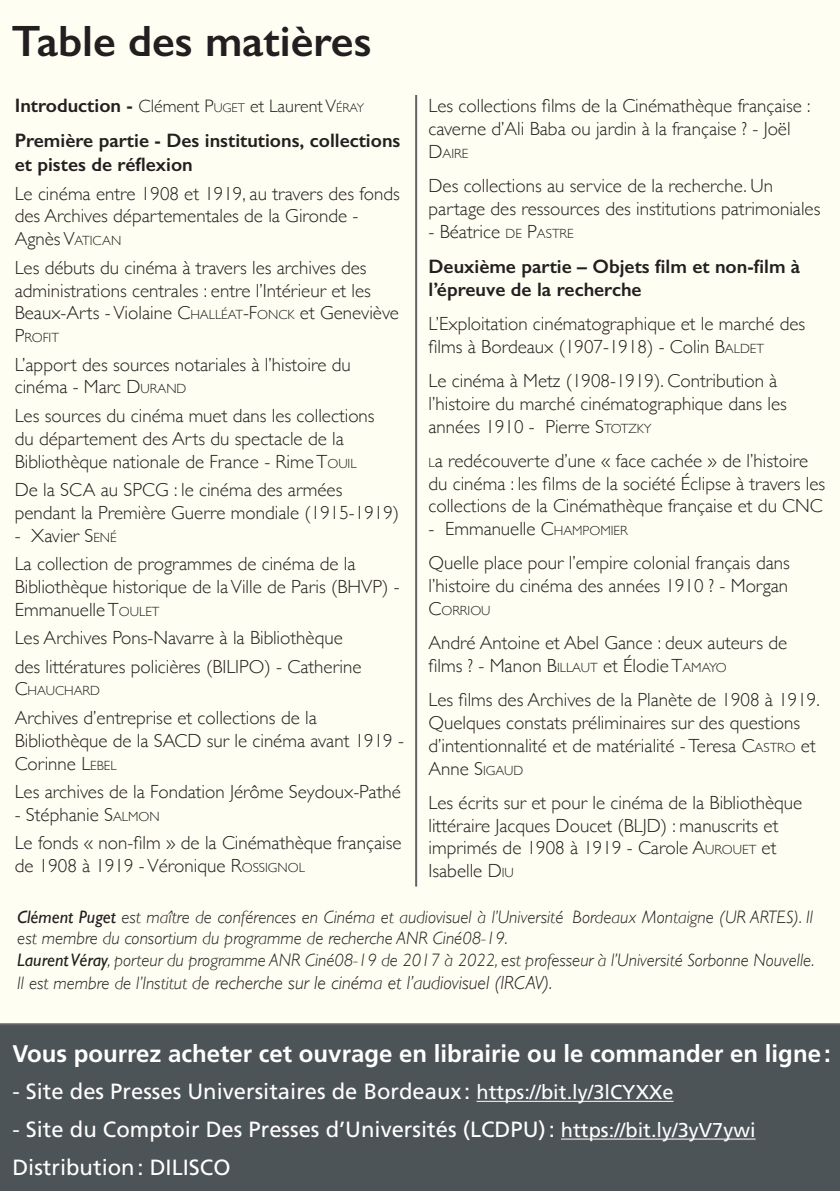
<style>
.page{position:relative;width:840px;height:1191px;background:#fff}
.page>*{position:absolute;margin:0;border:0;box-sizing:border-box;transform-origin:0 0}
.t1{font:600 44px "Gill Sans";color:#231f20}
.t2{font:700 24px "Frutiger LT Std";color:#fff}
.t3{font:22px "Frutiger LT Std";color:#fff}
.t4{font:600 19.6px/24px "Gill Sans";color:#231f20}
.t5{font:300 19px/22.8px "Gill Sans";color:#231f20}
.t6{font:italic 300 19px "Gill Sans";color:#231f20}
.t7{font:italic 300 18px/21.6px "Gill Sans";color:#231f20}
.t8{font:300 18px "Gill Sans";color:#231f20}
.t9{font:300 13.4px "Gill Sans";color:#231f20}
.s1{font-weight:600;font-size:19.6px}
.s2{font-style:inherit}
.s3{font-size:12.6px}
.s4{font-size:19px}
.s5{font-size:13.4px}
.s6{font-weight:400}
.s7{font-size:18px}
.s8{font-size:20px}
</style>
<div class="page">
<div style="left:0;top:0;width:839px;height:1024px;background:#fffef2"></div>
<hr style="left:415px;top:95px;width:2px;height:791px;background:#636366">
<div style="left:0;top:1023px;width:839px;height:168px;background:#4d5457"></div>
<p class="t1" style="left:11px;top:15px;width:361px">Table des matières</p>
<p class="t8" style="left:15px;top:92px;width:350px"><span class="s1">Introduction -</span> Clément <span class="s2">P</span><span class="s3">UGET</span> et Laurent <span class="s2">V</span><span class="s3">ÉRAY</span></p>
<p class="t4" style="left:15px;top:128px;width:387px">Première partie - Des institutions, collections et pistes de réflexion</p>
<p class="t5" style="left:15px;top:181px;width:386px">Le cinéma entre 1908 et 1919, au travers des fonds des Archives départementales de la Gironde -</p>
<p class="t9" style="left:15px;top:230px;width:108px"><span class="s4">Agnès</span> <span class="s4">V</span>ATICAN</p>
<p class="t5" style="left:15px;top:255px;width:385px">Les débuts du cinéma à travers les archives des administrations centrales : entre l’Intérieur et les<br>Beaux-Arts - Violaine <span class="s2">C</span><span class="s5">HALLÉAT</span><span class="s2">-F</span><span class="s5">ONCK</span> et Geneviève</p>
<p class="t9" style="left:15px;top:327px;width:46px"><span class="s4">P</span>ROFIT</p>
<p class="t5" style="left:15px;top:352px;width:337px">L’apport des sources notariales à l’histoire du cinéma - Marc <span class="s2">D</span><span class="s5">URAND</span></p>
<p class="t5" style="left:15px;top:403px;width:361px">Les sources du cinéma muet dans les collections du département des Arts du spectacle de la<br>Bibliothèque nationale de France - Rime <span class="s2">T</span><span class="s5">OUIL</span></p>
<p class="t5" style="left:15px;top:477px;width:386px">De la SCA au SPCG : le cinéma des armées pendant la Première Guerre mondiale (1915-1919)</p>
<p class="t5" style="left:15px;top:523px;width:103px">- Xavier <span class="s2">S</span><span class="s5">ENÉ</span></p>
<p class="t5" style="left:15px;top:551px;width:386px">La collection de programmes de cinéma de la<br>Bibliothèque historique de la Ville de Paris (BHVP) -<br>Emmanuelle <span class="s2">T</span><span class="s5">OULET</span></p>
<p class="t5" style="left:15px;top:625px;width:329px">Les Archives Pons-Navarre à la Bibliothèque</p>
<p class="t5" style="left:15px;top:654px;width:348px">des littératures policières (BILIPO) - Catherine</p>
<p class="t9" style="left:15px;top:680px;width:85px"><span class="s4">C</span>HAUCHARD</p>
<p class="t5" style="left:15px;top:705px;width:390px">Archives d’entreprise et collections de la<br>Bibliothèque de la SACD sur le cinéma avant 1919 -<br>Corinne <span class="s2">L</span><span class="s5">EBEL</span></p>
<p class="t5" style="left:15px;top:779px;width:387px">Les archives de la Fondation Jérôme Seydoux-Pathé</p>
<p class="t5" style="left:15px;top:802px;width:146px">- Stéphanie <span class="s2">S</span><span class="s5">ALMON</span></p>
<p class="t5" style="left:15px;top:831px;width:388px">Le fonds « non-film » de la Cinémathèque française de 1908 à 1919 - Véronique <span class="s2">R</span><span class="s5">OSSIGNOL</span></p>
<p class="t7" style="left:17px;top:906px;width:796px"><span class="s6">Clément Puget</span> est maître de conférences en Cinéma et audiovisuel à l’Université Bordeaux Montaigne (UR ARTES). Il est membre du consortium du programme de recherche ANR Ciné08-19.</p>
<p class="t7" style="left:17px;top:949px;width:798px"><span class="s6">Laurent Véray</span>, porteur du programme ANR Ciné08-19 de 2017 à 2022, est professeur à l’Université Sorbonne Nouvelle.</p>
<p class="t6" style="left:17px;top:971px;width:536px"><span class="s7">Il est membre de l’Institut</span> de recherche sur le cinéma et l’audiovisuel (IRCAV).</p>
<p class="t5" style="left:428px;top:94px;width:383px">Les collections films de la Cinémathèque française : caverne d’Ali Baba ou jardin à la française ? - Joël</p>
<p class="t9" style="left:428px;top:143px;width:41px"><span class="s4">D</span>AIRE</p>
<p class="t5" style="left:428px;top:174px;width:393px">Des collections au service de la recherche. Un partage des ressources des institutions patrimoniales</p>
<p class="t5" style="left:428px;top:219px;width:147px">- Béatrice <span class="s5">DE</span> <span class="s2">P</span><span class="s5">ASTRE</span></p>
<p class="t4" style="left:428px;top:254px;width:373px;line-height:23.4px">Deuxième partie – Objets film et non-film à l’épreuve de la recherche</p>
<p class="t5" style="left:428px;top:311px;width:378px">L’Exploitation cinématographique et le marché des films à Bordeaux (1907-1918) - Colin <span class="s2">B</span><span class="s5">ALDET</span></p>
<p class="t5" style="left:428px;top:368px;width:360px">Le cinéma à Metz (1908-1919). Contribution à l’histoire du marché cinématographique dans les années 1910 - Pierre <span class="s2">S</span><span class="s5">TOTZKY</span></p>
<p class="t5" style="left:428px;top:448px;width:398px"><span class="s5">L</span>a redécouverte d’une « face cachée » de l’histoire du cinéma : les films de la société Éclipse à travers les collections de la Cinémathèque française et du CNC</p>
<p class="t5" style="left:428px;top:517px;width:200px">- Emmanuelle <span class="s2">C</span><span class="s5">HAMPOMIER</span></p>
<p class="t5" style="left:428px;top:551px;width:362px">Quelle place pour l’empire colonial français dans l’histoire du cinéma des années 1910 ? - Morgan</p>
<p class="t9" style="left:428px;top:600px;width:64px"><span class="s4">C</span>ORRIOU</p>
<p class="t5" style="left:428px;top:630px;width:360px">André Antoine et Abel Gance : deux auteurs de films ? - Manon <span class="s2">B</span><span class="s5">ILLAUT</span> et Élodie <span class="s2">T</span><span class="s5">AMAYO</span></p>
<p class="t5" style="left:428px;top:687px;width:392px">Les films des Archives de la Planète de 1908 à 1919.<br>Quelques constats préliminaires sur des questions d’intentionnalité et de matérialité - Teresa <span class="s2">C</span><span class="s5">ASTRO</span> et</p>
<p class="t9" style="left:428px;top:759px;width:94px"><span class="s4">Anne</span> <span class="s4">S</span>IGAUD</p>
<p class="t5" style="left:428px;top:790px;width:375px">Les écrits sur et pour le cinéma de la Bibliothèque littéraire Jacques Doucet (BLJD) : manuscrits et imprimés de 1908 à 1919 - Carole <span class="s2">A</span><span class="s5">UROUET</span> et Isabelle <span class="s2">D</span><span class="s5">IU</span></p>
<p class="t2" style="left:12px;top:1039px;width:819px">Vous pourrez acheter cet ouvrage en librairie ou le commander en ligne:</p>
<p class="t3" style="left:12px;top:1078px;width:662px">- Site des Presses Universitaires de Bordeaux : <span class="s8">https://bit.ly/3lCYXXe</span></p>
<p class="t3" style="left:12px;top:1116px;width:744px">- Site du Comptoir Des Presses d’Universités (LCDPU): <span class="s8">https://bit.ly/3yV7ywi</span></p>
<p class="t3" style="left:12px;top:1154px;width:219px">Distribution: DILISCO</p>
</div>
